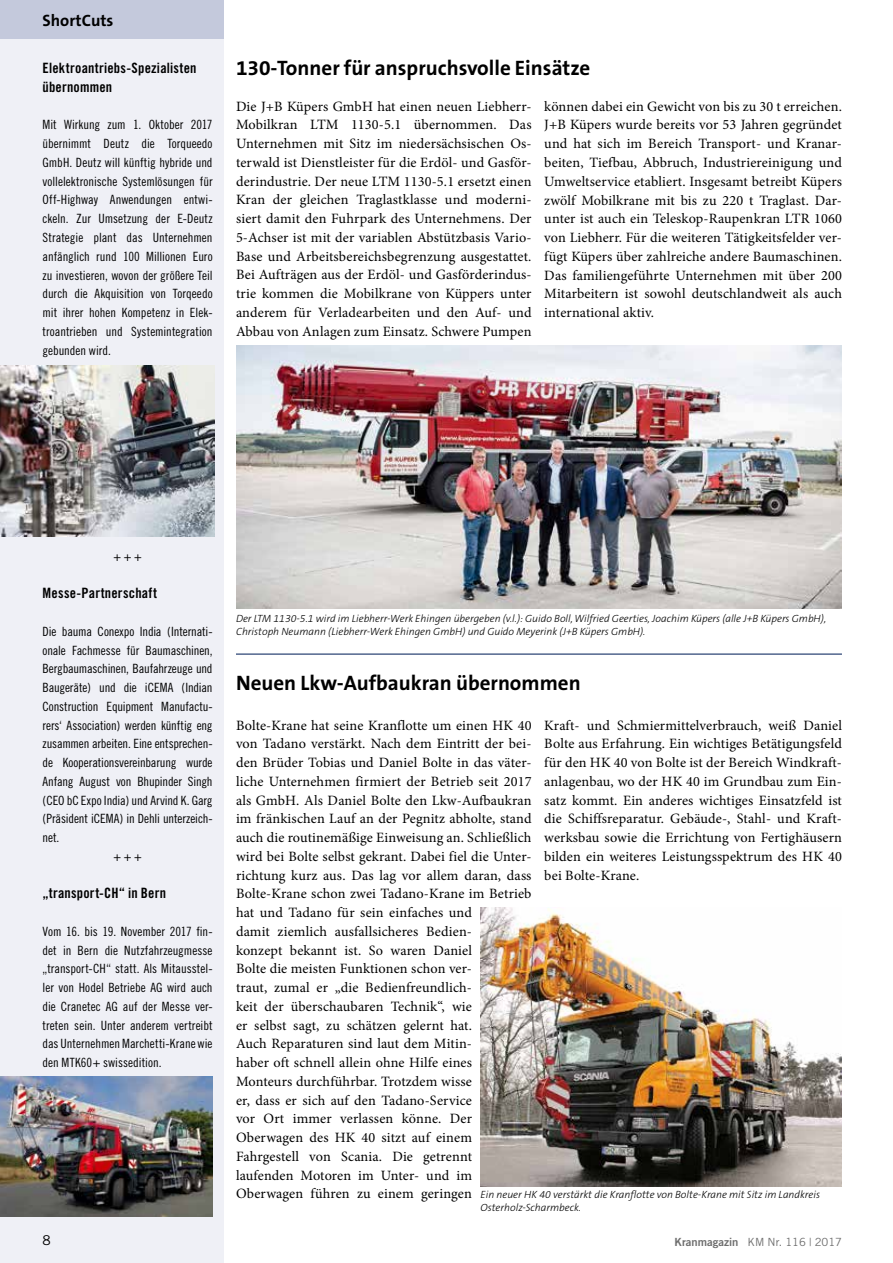
<style>
.page{position:relative;width:893px;height:1263px;background:#fff}
.page>*{position:absolute;margin:0;border:0;box-sizing:border-box;transform-origin:0 0}
.t1{font:700 21px "The Sans B7";color:#000}
.t2{font:700 16.5px "The Sans B7";color:#000}
.t3{font:14.25px/18.8px "Minion Pro";letter-spacing:.01em;color:#000;text-align:justify}
.t4{font:14.25px/18.8px "Trade Gothic Bold Cond Twenty";letter-spacing:.015em;color:#000}
.t5{font:13.5px "Trade Gothic";color:#000}
.t6{font:12.75px/18.8px "Trade Gothic Cond Eighteen";letter-spacing:-.005em;color:#000;text-align:justify}
.t7{font:11.25px "Trade Gothic";color:#6e6e6e}
.t8{font:italic 300 10.5px/12.3px "The Sans B3";color:#000}
.s1{font-family:"Trade Gothic Bold Two"}
</style>
<div class="page">
<div style="left:0;top:36px;width:223px;height:1227px;background:#eff0f6"></div>
<div style="left:0;top:0;width:223px;height:39px;background:#c4c9dc"></div>
<img style="left:236px;top:345px;width:606px;height:264px">
<hr style="left:236px;top:653px;width:606px;height:2px;background:#51658d">
<img style="left:480px;top:908px;width:362px;height:278px">
<img style="left:0;top:366px;width:215px;height:170px">
<img style="left:0;top:1076px;width:213px;height:140px">
<p class="t2" style="left:43px;top:11px;width:72px">ShortCuts</p>
<p class="t4" style="left:43px;top:59px;width:156px">Elektroantriebs-Spezialisten übernommen</p>
<p class="t6" style="left:43px;top:115px;width:172px">Mit Wirkung zum 1. Oktober 2017 übernimmt Deutz die Torqueedo GmbH. Deutz will künftig hybride und vollelektronische Systemlösungen für Off-Highway Anwendungen entwi&shy;ckeln. Zur Umsetzung der E-Deutz Strategie plant das Unternehmen anfänglich rund 100 Millionen Euro zu investieren, wovon der größere Teil durch die Akquisition von Torqeedo mit ihrer hohen Kompetenz in Elek&shy;troantrieben und Systemintegration gebunden wird.</p>
<h1 class="t1" style="left:236px;top:57px;width:356px">130-Tonner für anspruchsvolle Einsätze</h1>
<p class="t3" style="left:236px;top:97px;width:297px">Die J+B Küpers GmbH hat einen neuen Liebherr-Mobilkran LTM 1130-5.1 übernommen. Das Unternehmen mit Sitz im niedersächsischen Os&shy;terwald ist Dienstleister für die Erdöl- und Gasför&shy;derindustrie. Der neue LTM 1130-5.1 ersetzt einen Kran der gleichen Traglastklasse und moderni&shy;siert damit den Fuhrpark des Unternehmens. Der 5-Achser ist mit der variablen Abstützbasis Vario-Base und Arbeitsbereichsbegrenzung ausgestattet.<br>Bei Aufträgen aus der Erdöl- und Gasförderindus&shy;trie kommen die Mobilkrane von Küppers unter anderem für Verladearbeiten und den Auf- und Abbau von Anlagen zum Einsatz. Schwere Pumpen</p>
<p class="t3" style="left:544px;top:97px;width:299px">können dabei ein Gewicht von bis zu 30 t erreichen.<br>J+B Küpers wurde bereits vor 53 Jahren gegründet und hat sich im Bereich Transport- und Kranar&shy;beiten, Tiefbau, Abbruch, Industriereinigung und Umweltservice etabliert. Insgesamt betreibt Küpers zwölf Mobilkrane mit bis zu 220 t Traglast. Dar&shy;unter ist auch ein Teleskop-Raupenkran LTR 1060 von Liebherr. Für die weiteren Tätigkeitsfelder ver&shy;fügt Küpers über zahlreiche andere Baumaschinen.<br>Das familiengeführte Unternehmen mit über 200<br>Mitarbeitern ist sowohl deutschlandweit als auch international aktiv.</p>
<p class="t6" style="left:113px;top:547px;width:30px">+ + +</p>
<p class="t4" style="left:43px;top:584px;width:116px">Messe-Partnerschaft</p>
<p class="t6" style="left:43px;top:622px;width:172px">Die bauma Conexpo India (Internati-</p>
<p class="t6" style="left:43px;top:640px;width:172px">onale Fachmesse für Baumaschinen,</p>
<p class="t6" style="left:43px;top:659px;width:172px">Bergbaumaschinen, Baufahrzeuge und</p>
<p class="t6" style="left:43px;top:678px;width:172px">Baugeräte) und die iCEMA (Indian</p>
<p class="t6" style="left:43px;top:697px;width:172px">Construction Equipment Manufactu-</p>
<p class="t6" style="left:43px;top:715px;width:172px">rers‘ Association) werden künftig eng</p>
<p class="t6" style="left:43px;top:734px;width:172px">zusammen arbeiten. Eine entsprechen-</p>
<p class="t6" style="left:43px;top:753px;width:172px">de Kooperationsvereinbarung wurde</p>
<p class="t6" style="left:43px;top:772px;width:172px">Anfang August von Bhupinder Singh</p>
<p class="t6" style="left:43px;top:790px;width:172px">(CEO bC Expo India) und Arvind K. Garg</p>
<p class="t6" style="left:43px;top:809px;width:172px">(Präsident iCEMA) in Dehli unterzeich-</p>
<p class="t6" style="left:43px;top:828px;width:18px">net.</p>
<p class="t6" style="left:113px;top:847px;width:30px">+ + +</p>
<p class="t4" style="left:43px;top:884px;width:125px">„transport-CH“ in Bern</p>
<p class="t6" style="left:43px;top:922px;width:172px">Vom 16. bis 19. November 2017 fin&shy;det in Bern die Nutzfahrzeugmesse „transport-CH“ statt. Als Mitausstel&shy;ler von Hodel Betriebe AG wird auch die Cranetec AG auf der Messe ver&shy;treten sein. Unter anderem vertreibt das Unternehmen Marchetti-Krane wie den MTK60+ swissedition.</p>
<p class="t8" style="left:236px;top:613px;width:592px">Der LTM 1130-5.1 wird im Liebherr-Werk Ehingen übergeben (v.l.): Guido Boll, Wilfried Geerties, Joachim Küpers (alle J+B Küpers GmbH),<br>Christoph Neumann (Liebherr-Werk Ehingen GmbH) und Guido Meyerink (J+B Küpers GmbH).</p>
<h1 class="t1" style="left:236px;top:672px;width:346px">Neuen Lkw-Aufbaukran übernommen</h1>
<p class="t3" style="left:236px;top:716px;width:297px;text-align:left">Bolte-Krane hat seine Kranflotte um einen HK 40 von Tadano verstärkt. Nach dem Eintritt der bei&shy;den Brüder Tobias und Daniel Bolte in das väter&shy;liche Unternehmen firmiert der Betrieb seit 2017 als GmbH. Als Daniel Bolte den Lkw-Aufbaukran im fränkischen Lauf an der Pegnitz abholte, stand auch die routinemäßige Einweisung an. Schließlich wird bei Bolte selbst gekrant. Dabei fiel die Unter&shy;richtung kurz aus. Das lag vor allem daran, dass Bolte-Krane schon zwei Tadano-Krane im Betrieb hat und Tadano für sein einfaches und<br>damit ziemlich ausfallsicheres Bedien-<br>konzept bekannt ist. So waren Daniel<br>Bolte die meisten Funktionen schon ver-<br>traut, zumal er „die Bedienfreundlich-<br>keit der überschaubaren Technik“, wie<br>er selbst sagt, zu schätzen gelernt hat.<br>Auch Reparaturen sind laut dem Mitin-<br>haber oft schnell allein ohne Hilfe eines Monteurs durchführbar. Trotzdem wisse<br>er, dass er sich auf den Tadano-Service<br>vor Ort immer verlassen könne. Der Oberwagen des HK 40 sitzt auf einem Fahrgestell von Scania. Die getrennt laufenden Motoren im Unter- und im Oberwagen führen zu einem geringen</p>
<p class="t3" style="left:544px;top:716px;width:299px">Kraft- und Schmiermittelverbrauch, weiß Daniel Bolte aus Erfahrung. Ein wichtiges Betätigungsfeld für den HK 40 von Bolte ist der Bereich Windkraft&shy;anlagenbau, wo der HK 40 im Grundbau zum Ein&shy;satz kommt. Ein anderes wichtiges Einsatzfeld ist die Schiffsreparatur. Gebäude-, Stahl- und Kraft&shy;werksbau sowie die Errichtung von Fertighäusern bilden ein weiteres Leistungsspektrum des HK 40 bei Bolte-Krane.</p>
<p class="t8" style="left:480px;top:1189px;width:341px">Ein neuer HK 40 verstärkt die Kranflotte von Bolte-Krane mit Sitz im Landkreis<br>Osterholz-Scharmbeck.</p>
<p class="t5" style="left:43px;top:1232px;width:10px">8</p>
<p class="t7" style="left:675px;top:1235px;width:169px"><span class="s1">Kranmagazin</span> KM Nr. 116 | 2017</p>
</div>
